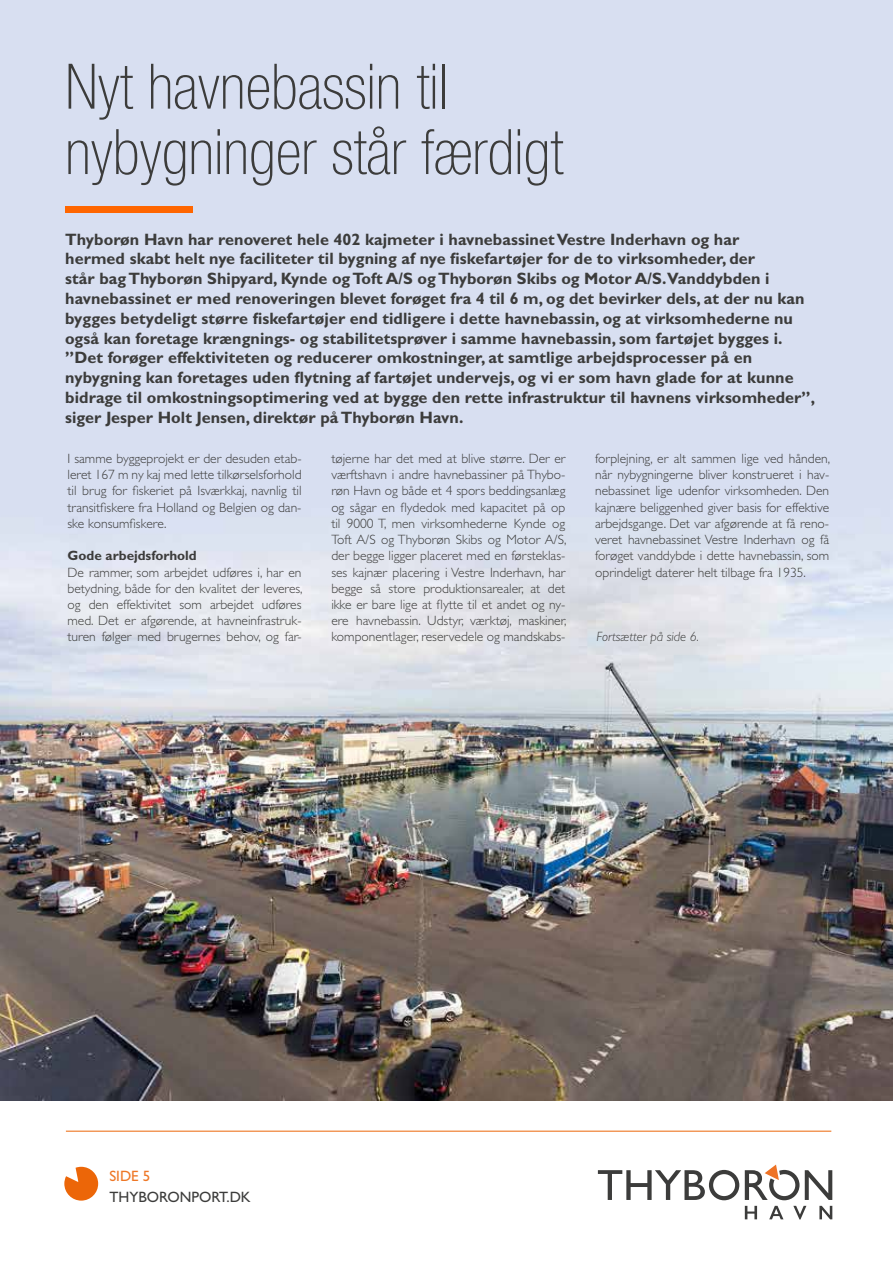
<style>
.page{position:relative;width:893px;height:1263px;background:#fff}
.page>*{position:absolute;margin:0;border:0;box-sizing:border-box;transform-origin:0 0}
.t1{font:100 condensed 62.85px/65.4px "Helvetica Neue LT Std";color:#3c3c3b}
.t2{font:700 16.5px/19.8px "Gill Sans Std";letter-spacing:.005em;color:#3c3c3b}
.t3{font:15px "Gill Sans Std";color:#3c3c3b}
.t4{font:15px "Gill Sans Std";color:#ee7726}
.t5{font:300 13.5px/16.2px "Gill Sans Std";color:#3c3c3b;text-align:justify}
.t6{font:700 13.5px "Gill Sans Std";color:#3c3c3b}
.t7{font:italic 300 13.5px "Gill Sans Std";letter-spacing:-.005em;color:#3c3c3b}
</style>
<div class="page">
<svg style="left:597px;top:1164px;width:235px;height:36px"></svg>
<svg style="left:745px;top:1206px;width:12px;height:13px"></svg>
<svg style="left:769px;top:1206px;width:14px;height:13px"></svg>
<svg style="left:793px;top:1206px;width:13px;height:13px"></svg>
<svg style="left:819px;top:1206px;width:13px;height:13px"></svg>
<hr style="left:66px;top:1131px;width:765px;height:1px;background:#ec6608">
<svg style="left:64px;top:1167px;width:34px;height:33px"></svg>
<img style="left:0;top:0;width:893px;height:1100px">
<div style="left:65px;top:206px;width:128px;height:7px;background:#f60"></div>
<h1 class="t1" style="left:65px;top:53px;width:499px">Nyt havnebassin til nybygninger står færdigt</h1>
<p class="t2" style="left:65px;top:229px;width:751px">Thyborøn Havn har renoveret hele 402 kajmeter i havnebassinet Vestre Inderhavn og har<br>hermed skabt helt nye faciliteter til bygning af nye fiskefartøjer for de to virksomheder, der<br>står bag Thyborøn Shipyard, Kynde og Toft A/S og Thyborøn Skibs og Motor A/S.Vanddybden i havnebassinet er med renoveringen blevet forøget fra 4 til 6 m, og det bevirker dels, at der nu kan bygges betydeligt større fiskefartøjer end tidligere i dette havnebassin, og at virksomhederne nu også kan foretage krængnings- og stabilitetsprøver i samme havnebassin, som fartøjet bygges i. ”Det forøger effektiviteten og reducerer omkostninger, at samtlige arbejdsprocesser på en nybygning kan foretages uden flytning af fartøjet undervejs, og vi er som havn glade for at kunne bidrage til omkostningsoptimering ved at bygge den rette infrastruktur til havnens virksomheder”, siger Jesper Holt Jensen, direktør på Thyborøn Havn.</p>
<p class="t5" style="left:68px;top:451px;width:236px">I samme byggeprojekt er der desuden etab&shy;leret 167 m ny kaj med lette tilkørselsforhold til brug for fiskeriet på Isværkkaj, navnlig til transitfiskere fra Holland og Belgien og dan&shy;ske konsumfiskere.</p>
<p class="t6" style="left:68px;top:548px;width:131px">Gode arbejdsforhold</p>
<p class="t5" style="left:68px;top:564px;width:237px">De rammer, som arbejdet udføres i, har en betydning, både for den kvalitet der leveres, og den effektivitet som arbejdet udføres med. Det er afgørende, at havneinfrastruk&shy;turen følger med brugernes behov, og far-</p>
<p class="t5" style="left:331px;top:451px;width:237px">tøjerne har det med at blive større. Der er værftshavn i andre havnebassiner på Thybo&shy;røn Havn og både et 4 spors beddingsanlæg og sågar en flydedok med kapacitet på op til 9000 T, men virksomhederne Kynde og Toft A/S og Thyborøn Skibs og Motor A/S, der begge ligger placeret med en førsteklas&shy;ses kajnær placering i Vestre Inderhavn, har begge så store produktionsarealer, at det ikke er bare lige at flytte til et andet og ny&shy;ere havnebassin. Udstyr, værktøj, maskiner, komponentlager, reservedele og mandskabs-</p>
<p class="t5" style="left:595px;top:451px;width:237px">forplejning, er alt sammen lige ved hånden, når nybygningerne bliver konstrueret i hav&shy;nebassinet lige udenfor virksomheden. Den kajnære beliggenhed giver basis for effektive arbejdsgange. Det var afgørende at få reno&shy;veret havnebassinet Vestre Inderhavn og få forøget vanddybde i dette havnebassin, som oprindeligt daterer helt tilbage fra 1935.</p>
<p class="t7" style="left:597px;top:629px;width:104px">Fortsætter på side 6.</p>
<p class="t4" style="left:109px;top:1167px;width:43px">SIDE 5</p>
<p class="t3" style="left:109px;top:1188px;width:143px">THYBORONPORT.DK</p>
</div>
